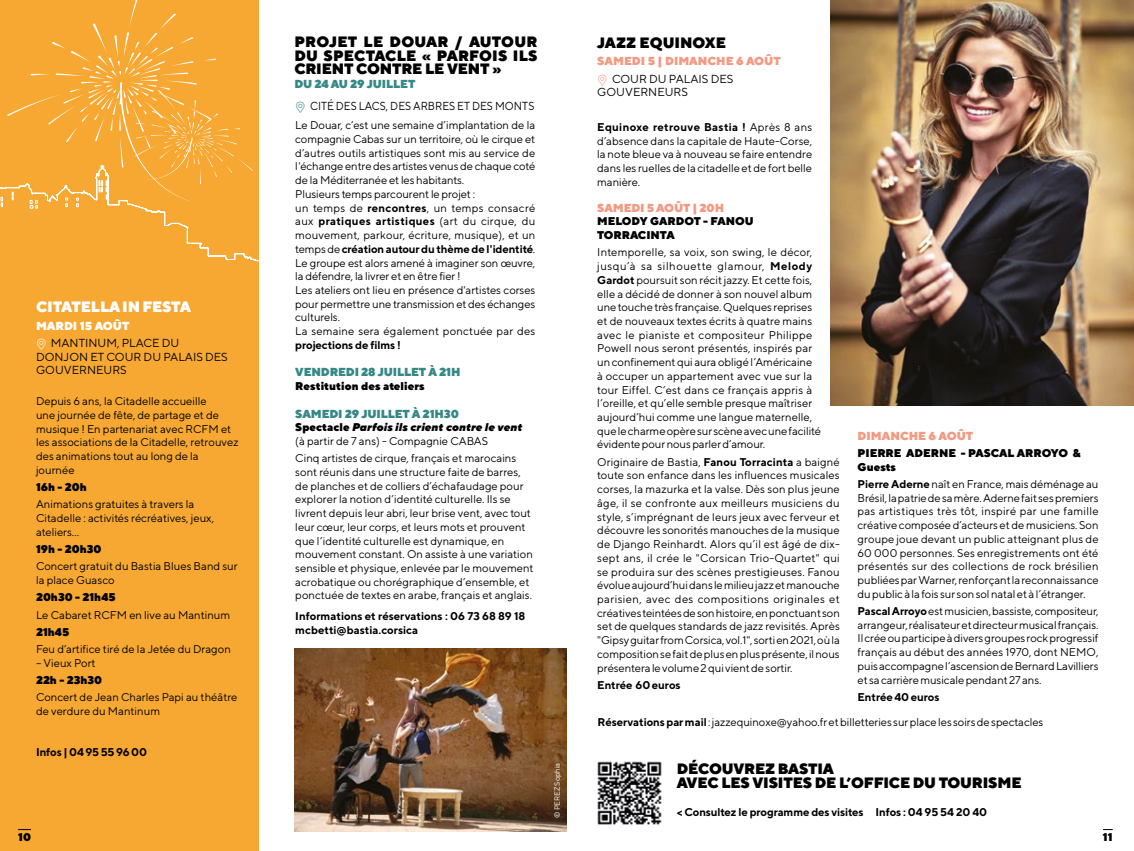
<style>
.page{position:relative;width:1134px;height:851px;background:#fff}
.page>*{position:absolute;margin:0;border:0;box-sizing:border-box;transform-origin:0 0}
.t1{font:900 15px/13.8px "TT Norms";letter-spacing:-.01em;color:#000}
.t2{font:900 15px "TT Norms";letter-spacing:-.005em;color:#fff}
.t3{font:11.62px/13.8px "TT Norms";color:#000}
.t4{font:900 11.62px "TT Norms";letter-spacing:-.01em;color:#348885}
.t5{font:900 11.62px "TT Norms";color:#f39a83}
.t6{font:11.62px "TT Norms";color:#000;scale:.92 1}
.t7{font:900 11.62px "TT Norms";color:#fff}
.t8{font:11.25px/13.8px "TT Norms";color:#000}
.t9{font:700 11.25px/13.8px "TT Norms";letter-spacing:-.005em;color:#000}
.t10{font:900 11.25px/13.8px "TT Norms";color:#000}
.t11{font:7.5px "TT Norms";letter-spacing:-.01em;color:#fff}
.s1{font-weight:700}
.s2{font-weight:900}
.s3{font-weight:900;font-style:italic}
</style>
<div class="page">
<img style="left:831px;top:0;width:303px;height:406px">
<div style="left:0;top:0;width:259px;height:850px;background:#f7a833"></div>
<img style="left:294px;top:648px;width:273px;height:183px">
<svg style="left:144px;top:209px;width:115px;height:53px"></svg>
<svg style="left:0;top:0;width:253px;height:209px"></svg>
<svg style="left:18px;top:829px;width:13px;height:1px"></svg>
<img style="left:597px;top:761px;width:65px;height:64px">
<h1 class="t2" style="left:36px;top:297px;width:156px">CITATELLA IN FESTA</h1>
<p class="t7" style="left:36px;top:318px;width:95px">MARDI 15 AOÛT</p>
<p class="t3" style="left:36px;top:335px;width:193px;text-indent:15px">MANTINUM, PLACE DU<br>DONJON ET COUR DU PALAIS DES<br>GOUVERNEURS</p>
<p class="t8" style="left:36px;top:394px;width:204px">Depuis 6 ans, la Citadelle accueille<br>une journée de fête, de partage et de musique ! En partenariat avec RCFM et les associations de la Citadelle, retrouvez des animations tout au long de la journée</p>
<p class="t10" style="left:36px;top:480px;width:52px">16h - 20h</p>
<p class="t8" style="left:36px;top:497px;width:180px">Animations gratuites à travers la<br>Citadelle : activités récréatives, jeux, ateliers…</p>
<p class="t10" style="left:36px;top:542px;width:67px">19h - 20h30</p>
<p class="t8" style="left:36px;top:559px;width:203px">Concert gratuit du Bastia Blues Band sur la place Guasco</p>
<p class="t10" style="left:36px;top:590px;width:81px">20h30 - 21h45</p>
<p class="t8" style="left:36px;top:607px;width:196px">Le Cabaret RCFM en live au Mantinum</p>
<p class="t10" style="left:36px;top:624px;width:35px">21h45</p>
<p class="t8" style="left:36px;top:642px;width:196px">Feu d’artifice tiré de la Jetée du Dragon</p>
<p class="t8" style="left:36px;top:655px;width:61px">– Vieux Port</p>
<p class="t10" style="left:36px;top:673px;width:68px">22h - 23h30</p>
<p class="t8" style="left:36px;top:690px;width:203px">Concert de Jean Charles Papi au théâtre de verdure du Mantinum</p>
<p class="t9" style="left:36px;top:744px;width:112px">Infos | 04 95 55 96 00</p>
<p class="t10" style="left:18px;top:829px;width:14px">10</p>
<h1 class="t1" style="left:294px;top:34px;width:245px;text-align:justify">PROJET LE DOUAR / AUTOUR DU SPECTACLE « PARFOIS ILS CRIENT CONTRE LE VENT »</h1>
<p class="t4" style="left:294px;top:76px;width:122px">DU 24 AU 29 JUILLET</p>
<p class="t6" style="left:310px;top:98px;width:245px">CITÉ DES LACS, DES ARBRES ET DES MONTS</p>
<p class="t8" style="left:295px;top:118px;width:242px">Le Douar, c’est une semaine d’implantation de la compagnie Cabas sur un territoire, où le cirque et d’autres outils artistiques sont mis au service de l'échange entre des artistes venus de chaque coté de la Méditerranée et les habitants.<br>Plusieurs temps parcourent le projet :<br>un temps de <span class="s1">rencontres</span>, un temps consacré aux <span class="s1">pratiques artistiques</span> (art du cirque, du mouvement, parkour, écriture, musique), et un temps de <span class="s1">création autour du thème de l'identité</span>.<br>Le groupe est alors amené à imaginer son œuvre, la défendre, la livrer et en être fier !<br>Les ateliers ont lieu en présence d'artistes corses pour permettre une transmission et des échanges culturels.<br>La semaine sera également ponctuée par des</p>
<p class="t9" style="left:295px;top:338px;width:107px">projections de films !</p>
<p class="t4" style="left:295px;top:364px;width:167px">VENDREDI 28 JUILLET À 21H</p>
<p class="t10" style="left:295px;top:379px;width:131px">Restitution des ateliers</p>
<p class="t4" style="left:295px;top:406px;width:165px">SAMEDI 29 JUILLET À 21H30</p>
<p class="t8" style="left:295px;top:420px;width:229px"><span class="s2">Spectacle</span> <span class="s3">Parfois ils crient contre le vent </span>(à partir de 7 ans) - Compagnie CABAS</p>
<p class="t8" style="left:295px;top:451px;width:240px">Cinq artistes de cirque, français et marocains sont réunis dans une structure faite de barres, de planches et de colliers d’échafaudage pour explorer la notion d’identité culturelle. Ils se livrent depuis leur abri, leur brise vent, avec tout leur cœur, leur corps, et leurs mots et prouvent que l’identité culturelle est dynamique, en mouvement constant. On assiste à une variation sensible et physique, enlevée par le mouvement acrobatique ou chorégraphique d’ensemble, et ponctuée de textes en arabe, français et anglais.</p>
<p class="t9" style="left:295px;top:609px;width:232px">Informations et réservations : 06 73 68 89 18 mcbetti@bastia.corsica</p>
<p class="t11" style="left:553px;top:818px;width:57px;rotate:-90deg">© PEREZ Sophia</p>
<h1 class="t1" style="left:597px;top:36px;width:130px">JAZZ EQUINOXE</h1>
<p class="t5" style="left:597px;top:54px;width:185px">SAMEDI 5 | DIMANCHE 6 AOÛT</p>
<p class="t3" style="left:597px;top:71px;width:138px;text-indent:15px">COUR DU PALAIS DES<br>GOUVERNEURS</p>
<p class="t8" style="left:597px;top:120px;width:217px;text-align:justify"><span class="s1">Equinoxe retrouve Bastia !</span> Après 8 ans d’absence dans la capitale de Haute-Corse, la note bleue va à nouveau se faire entendre dans les ruelles de la citadelle et de fort belle manière.</p>
<p class="t5" style="left:597px;top:200px;width:128px">SAMEDI 5 AOÛT | 20H</p>
<p class="t10" style="left:597px;top:214px;width:158px">MELODY GARDOT - FANOU<br>TORRACINTA</p>
<p class="t8" style="left:597px;top:245px;width:225px">Intemporelle, sa voix, son swing, le décor, jusqu’à sa silhouette glamour, <span class="s1">Melody Gardot</span> poursuit son récit jazzy. Et cette fois, elle a décidé de donner à son nouvel album une touche très française. Quelques reprises et de nouveaux textes écrits à quatre mains avec le pianiste et compositeur Philippe Powell nous seront présentés, inspirés par un confinement qui aura obligé l’Américaine<br>à occuper un appartement avec vue sur la tour Eiffel. C’est dans ce français appris à l’oreille, et qu’elle semble presque maîtriser aujourd’hui comme une langue maternelle, que le charme opère sur scène avec une facilité évidente pour nous parler d’amour.</p>
<p class="t8" style="left:597px;top:454px;width:244px;text-align:justify">Originaire de Bastia, <span class="s1">Fanou Torracinta</span> a baigné toute son enfance dans les influences musicales corses, la mazurka et la valse. Dès son plus jeune âge, il se confronte aux meilleurs musiciens du style, s’imprégnant de leurs jeux avec ferveur et découvre les sonorités manouches de la musique de Django Reinhardt. Alors qu’il est âgé de dix&shy;sept ans, il crée le "Corsican Trio-Quartet" qui se produira sur des scènes prestigieuses. Fanou évolue aujourd’hui dans le milieu jazz et manouche parisien, avec des compositions originales et créatives teintées de son histoire, en ponctuant son set de quelques standards de jazz revisités. Après "Gipsy guitar from Corsica, vol.1", sorti en 2021, où la composition se fait de plus en plus présente, il nous présentera le volume 2 qui vient de sortir.</p>
<p class="t9" style="left:597px;top:677px;width:85px">Entrée 60 euros</p>
<p class="t5" style="left:857px;top:428px;width:117px">DIMANCHE 6 AOÛT</p>
<p class="t10" style="left:857px;top:445px;width:225px">PIERRE ADERNE - PASCAL ARROYO &amp;<br>Guests</p>
<p class="t8" style="left:857px;top:476px;width:243px;text-align:justify"><span class="s1">Pierre Aderne</span> naît en France, mais déménage au Brésil, la patrie de sa mère. Aderne fait ses premiers pas artistiques très tôt, inspiré par une famille créative composée d’acteurs et de musiciens. Son groupe joue devant un public atteignant plus de 60 000 personnes. Ses enregistrements ont été présentés sur des collections de rock brésilien publiées par Warner, renforçant la reconnaissance du public à la fois sur son sol natal et à l’étranger.</p>
<p class="t8" style="left:857px;top:603px;width:243px;text-align:justify"><span class="s1">Pascal Arroyo</span> est musicien, bassiste, compositeur, arrangeur, réalisateur et directeur musical français.<br>Il crée ou participe à divers groupes rock progressif français au début des années 1970, dont NEMO, puis accompagne l’ascension de Bernard Lavilliers et sa carrière musicale pendant 27 ans.</p>
<p class="t9" style="left:857px;top:689px;width:83px">Entrée 40 euros</p>
<p class="t8" style="left:597px;top:714px;width:448px"><span class="s1">Réservations par mail</span> : jazzequinoxe@yahoo.fr et billetteries sur place les soirs de spectacles</p>
<h1 class="t1" style="left:677px;top:761px;width:346px">DÉCOUVREZ BASTIA<br>AVEC LES VISITES DE L’OFFICE DU TOURISME</h1>
<p class="t9" style="left:677px;top:804px;width:312px">&lt; Consultez le programme des visites Infos : 04 95 54 20 40</p>
<p class="t10" style="left:1103px;top:829px;width:11px">11</p>
</div>
